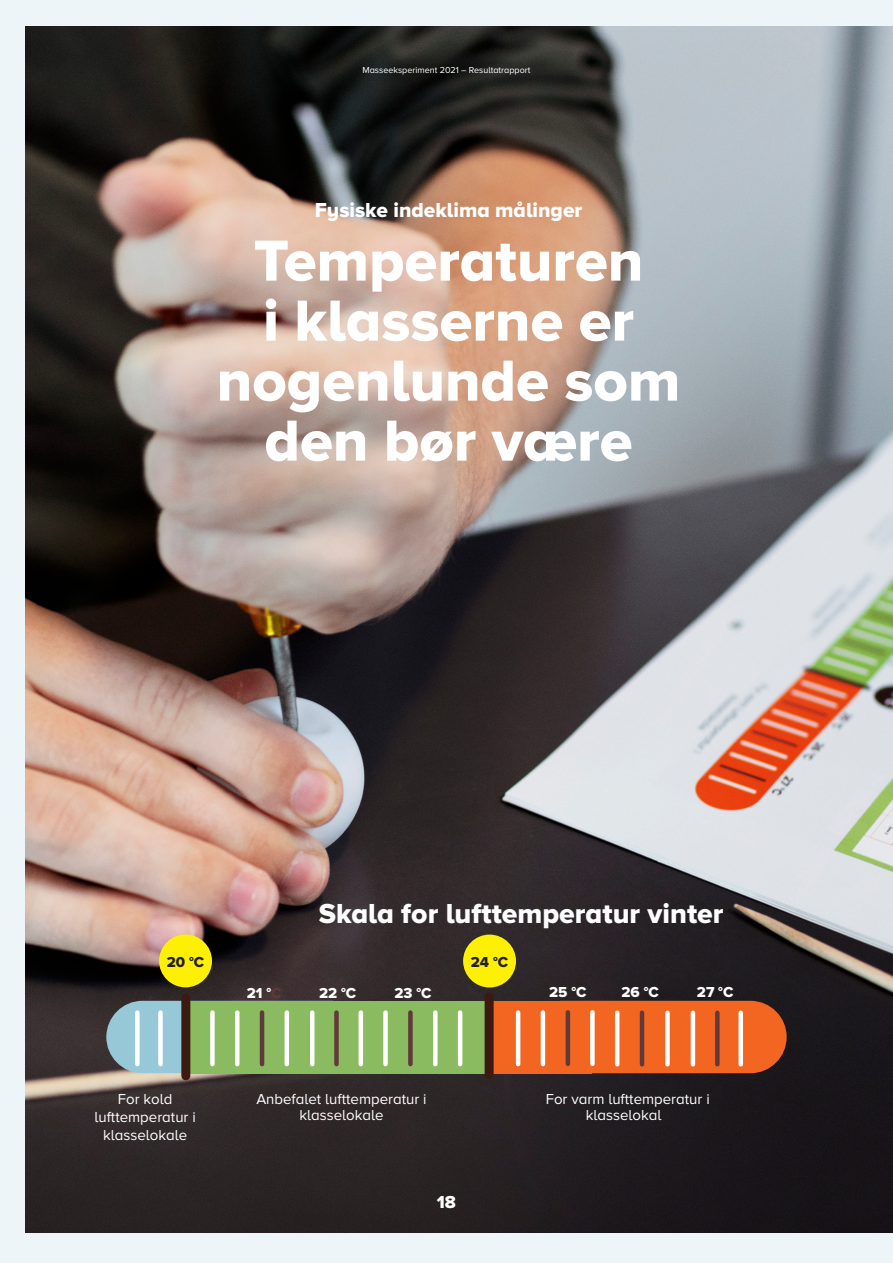
<style>
.page{position:relative;width:893px;height:1263px;background:#edf5f8}
.page>*{position:absolute;margin:0;border:0;box-sizing:border-box;transform-origin:0 0}
.Rubrik-3_KSD{font:800 60px/60px "Proxima Nova Astra";color:#fff;text-align:center}
.Mellemrubrik_KSD{font:800 28.5px "Proxima Nova Astra";color:#fff}
.Mellemrubrik_KSD-2{font:800 21px "Proxima Nova Astra";color:#fff}
.Body{font:800 18px "Proxima Nova Astra";color:#fff}
.t1{font:15px/18px "Proxima Nova Astra";color:#fff;text-align:center}
.t2{font:800 15px "Proxima Nova Astra";color:#fff}
.t3{font:800 15px "Proxima Nova Astra";color:#231f20}
.Header_Sub{font:9px "Proxima Nova Astra";color:#fff}
.s1{color:#603939}
.s2{color:#231f20}
</style>
<div class="page">
<img style="left:26px;top:26px;width:867px;height:1207px">
<svg style="left:106px;top:1001px;width:75px;height:72px;background:#8db7c4"></svg>
<div style="left:186px;top:1001px;width:304px;height:72px;background:#8abb60"></div>
<div style="left:592px;top:1001px;width:195px;height:72px;background:#f36621"></div>
<div style="left:488px;top:1001px;width:104px;height:72px;background:#f36621"></div>
<div style="left:181px;top:998px;width:9px;height:78px;background:#3c1911"></div>
<div style="left:210px;top:1012px;width:5px;height:52px;background:#fff"></div>
<div style="left:135px;top:1012px;width:5px;height:52px;background:#fff"></div>
<hr style="left:285px;top:1012px;width:4px;height:52px;background:#fff">
<div style="left:310px;top:1012px;width:5px;height:52px;background:#fff"></div>
<div style="left:334px;top:1012px;width:5px;height:52px;background:#603939"></div>
<hr style="left:260px;top:1012px;width:4px;height:52px;background:#603939">
<div style="left:383px;top:1012px;width:5px;height:52px;background:#fff"></div>
<hr style="left:458px;top:1012px;width:4px;height:52px;background:#fff">
<div style="left:590px;top:1012px;width:5px;height:52px;background:#fff"></div>
<div style="left:408px;top:1012px;width:5px;height:52px;background:#603939"></div>
<div style="left:433px;top:1012px;width:5px;height:52px;background:#fff"></div>
<hr style="left:359px;top:1012px;width:4px;height:52px;background:#fff">
<hr style="left:541px;top:1012px;width:4px;height:52px;background:#fff">
<div style="left:715px;top:1013px;width:5px;height:51px;background:#603939"></div>
<hr style="left:566px;top:1012px;width:4px;height:52px;background:#603939">
<hr style="left:516px;top:1012px;width:4px;height:52px;background:#fff">
<hr style="left:640px;top:1013px;width:4px;height:51px;background:#603939">
<div style="left:665px;top:1013px;width:5px;height:51px;background:#fff"></div>
<hr style="left:691px;top:1013px;width:4px;height:51px;background:#fff">
<hr style="left:615px;top:1013px;width:4px;height:51px;background:#fff">
<hr style="left:235px;top:1012px;width:4px;height:52px;background:#fff">
<div style="left:158px;top:1012px;width:5px;height:52px;background:#fff"></div>
<div style="left:485px;top:997px;width:9px;height:77px;background:#3c1911"></div>
<div style="left:738px;top:1013px;width:5px;height:51px;background:#fff"></div>
<div style="left:463px;top:934px;width:53px;height:53px;background:#fdf003;border-radius:50%"></div>
<div style="left:159px;top:934px;width:53px;height:53px;background:#fdf003;border-radius:50%"></div>
<p class="Header_Sub" style="left:362px;top:65px;width:169px">Masseeksperiment 2021 – Resultatrapport</p>
<p class="Mellemrubrik_KSD-2" style="left:315px;top:198px;width:269px">Fysiske indeklima målinger</p>
<p class="Rubrik-3_KSD" style="left:217px;top:234px;width:465px">Temperaturen<br>i klasserne er nogenlunde som den bør være</p>
<p class="Mellemrubrik_KSD" style="left:319px;top:897px;width:406px">Skala for lufttemperatur vinter</p>
<p class="t3" style="left:167px;top:953px;width:39px">20 °C</p>
<p class="t3" style="left:471px;top:954px;width:39px">24 °C</p>
<p class="t2" style="left:247px;top:984px;width:36px">21 °<span class="s1">C</span></p>
<p class="t2" style="left:319px;top:984px;width:39px">22 °C</p>
<p class="t2" style="left:395px;top:984px;width:39px">23 °C</p>
<p class="t2" style="left:549px;top:983px;width:39px">25 °C</p>
<p class="t2" style="left:621px;top:983px;width:39px">26 °C</p>
<p class="t2" style="left:697px;top:983px;width:38px">27 °C</p>
<p class="t1" style="left:94px;top:1090px;width:103px">For kold lufttemperatur i klasselokale</p>
<p class="t1" style="left:256px;top:1091px;width:172px;line-height:16.5px">Anbefalet lufttemperatur i klasselokale</p>
<p class="t1" style="left:546px;top:1091px;width:165px;line-height:16.5px">For varm lufttemperatur i klasselokal<span class="s2">e</span></p>
<p class="Body" style="left:437px;top:1192px;width:21px">18</p>
</div>
